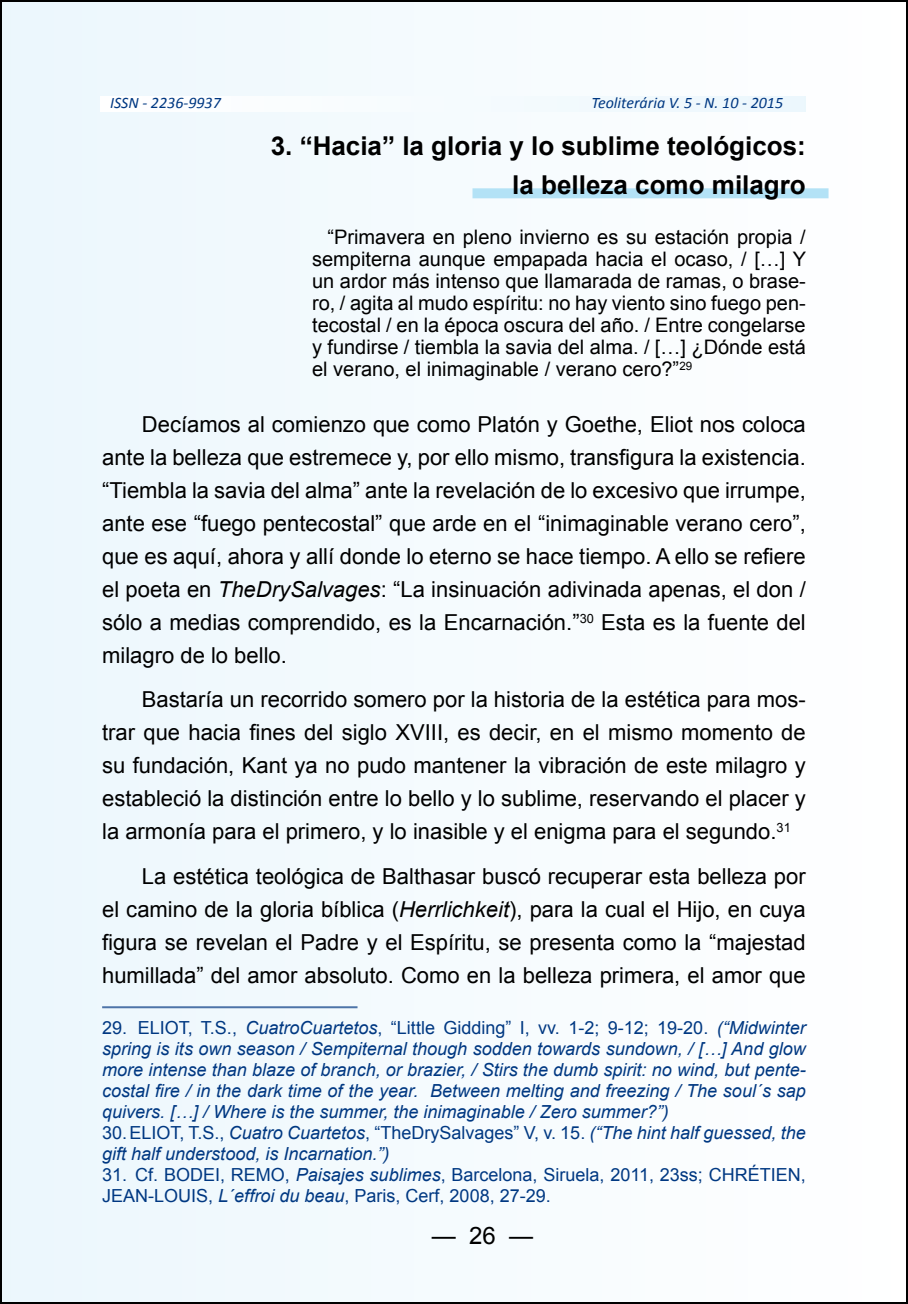
<style>
.page{position:relative;width:908px;height:1304px;background:#fff}
.page>*{position:absolute;margin:0;border:0;box-sizing:border-box;transform-origin:0 0}
.t1{font:700 26px/39px "Arial";color:#000;text-align:right}
.t2{font:24px "Arial";color:#000}
.t3{font:22px/33px "Arial";color:#000;text-align:justify}
.t4{font:20px/22px "Arial";color:#000;text-align:justify}
.t5{font:italic 18px/21px "Arial";color:#003882}
.t6{font:18px/21px "Arial";color:#003882}
.t7{font:italic 16px "Calibri";color:#003882}
.s1{font-style:italic}
.s2{font-style:normal}
</style>
<div class="page">
<div style="left:1px;top:1px;width:905px;height:1302px;background:#f5fbfe"></div>
<div style="left:472px;top:188px;width:356px;height:10px;background:#b3e2f6"></div>
<hr style="left:102px;top:1006px;width:255px;height:2px;background:#4d74a8">
<p class="t7" style="left:110px;top:93px;width:112px">ISSN - 2236-9937</p>
<p class="t7" style="left:591px;top:93px;width:193px">Teoliterária V. 5 - N. 10 - 2015</p>
<p class="t1" style="left:270px;top:127px;width:536px">3. “Hacia” la gloria y lo sublime teológicos: la belleza como milagro</p>
<p class="t4" style="left:312px;top:227px;width:495px;text-indent:15px">“Primavera en pleno invierno es su estación propia / sempiterna aunque empapada hacia el ocaso, / […] Y un ardor más intenso que llamarada de ramas, o brase&shy;ro, / agita al mudo espíritu: no hay viento sino fuego pen&shy;tecostal / en la época oscura del año. / Entre congelarse y fundirse / tiembla la savia del alma. / […] ¿Dónde está el verano, el inimaginable / verano cero?”<sup>29</sup></p>
<p class="t3" style="left:102px;top:408px;width:705px;text-indent:40px">Decíamos al comienzo que como Platón y Goethe, Eliot nos coloca ante la belleza que estremece y, por ello mismo, transfigura la existencia. “Tiembla la savia del alma” ante la revelación de lo excesivo que irrumpe, ante ese “fuego pentecostal” que arde en el “inimaginable verano cero”, que es aquí, ahora y allí donde lo eterno se hace tiempo. A ello se refiere el poeta en <span class="s1">TheDrySalvages</span>: “La insinuación adivinada apenas, el don / sólo a medias comprendido, es la Encarnación.”<sup>30</sup> Esta es la fuente del milagro de lo bello.</p>
<p class="t3" style="left:102px;top:683px;width:704px;text-indent:40px">Bastaría un recorrido somero por la historia de la estética para mos&shy;trar que hacia fines del siglo XVIII, es decir, en el mismo momento de su fundación, Kant ya no pudo mantener la vibración de este milagro y estableció la distinción entre lo bello y lo sublime, reservando el placer y la armonía para el primero, y lo inasible y el enigma para el segundo.<sup>31</sup></p>
<p class="t3" style="left:102px;top:860px;width:705px;text-indent:40px">La estética teológica de Balthasar buscó recuperar esta belleza por el camino de la gloria bíblica (<span class="s1">Herrlichkeit</span>), para la cual el Hijo, en cuya figura se revelan el Padre y el Espíritu, se presenta como la “majestad humillada” del amor absoluto. Como en la belleza primera, el amor que</p>
<p class="t5" style="left:102px;top:1017px;width:704px"><span class="s2">29. ELIOT, T.S.,</span> CuatroCuartetos<span class="s2">, “Little Gidding” I, vv. 1-2; 9-12; 19-20.</span> (“Midwinter spring is its own season / Sempiternal though sodden towards sundown, / […] And glow more intense than blaze of branch, or brazier, / Stirs the dumb spirit: no wind, but pente&shy;costal fire / in the dark time of the year. Between melting and freezing / The soul´s sap quivers. […] / Where is the summer, the inimaginable / Zero summer?”)<br><span class="s2">30.ELIOT, T.S.,</span> Cuatro Cuartetos<span class="s2">, “TheDrySalvages” V, v. 15.</span> (“The hint half guessed, the gift half understood, is Incarnation.”)</p>
<p class="t6" style="left:102px;top:1164px;width:704px">31. Cf. BODEI, REMO, <span class="s1">Paisajes sublimes</span>, Barcelona, Siruela, 2011, 23ss; CHRÉTIEN,<br>JEAN-LOUIS, <span class="s1">L´effroi du beau</span>, Paris, Cerf, 2008, 27-29.</p>
<p class="t2" style="left:431px;top:1219px;width:103px">— 26 —</p>
</div>
